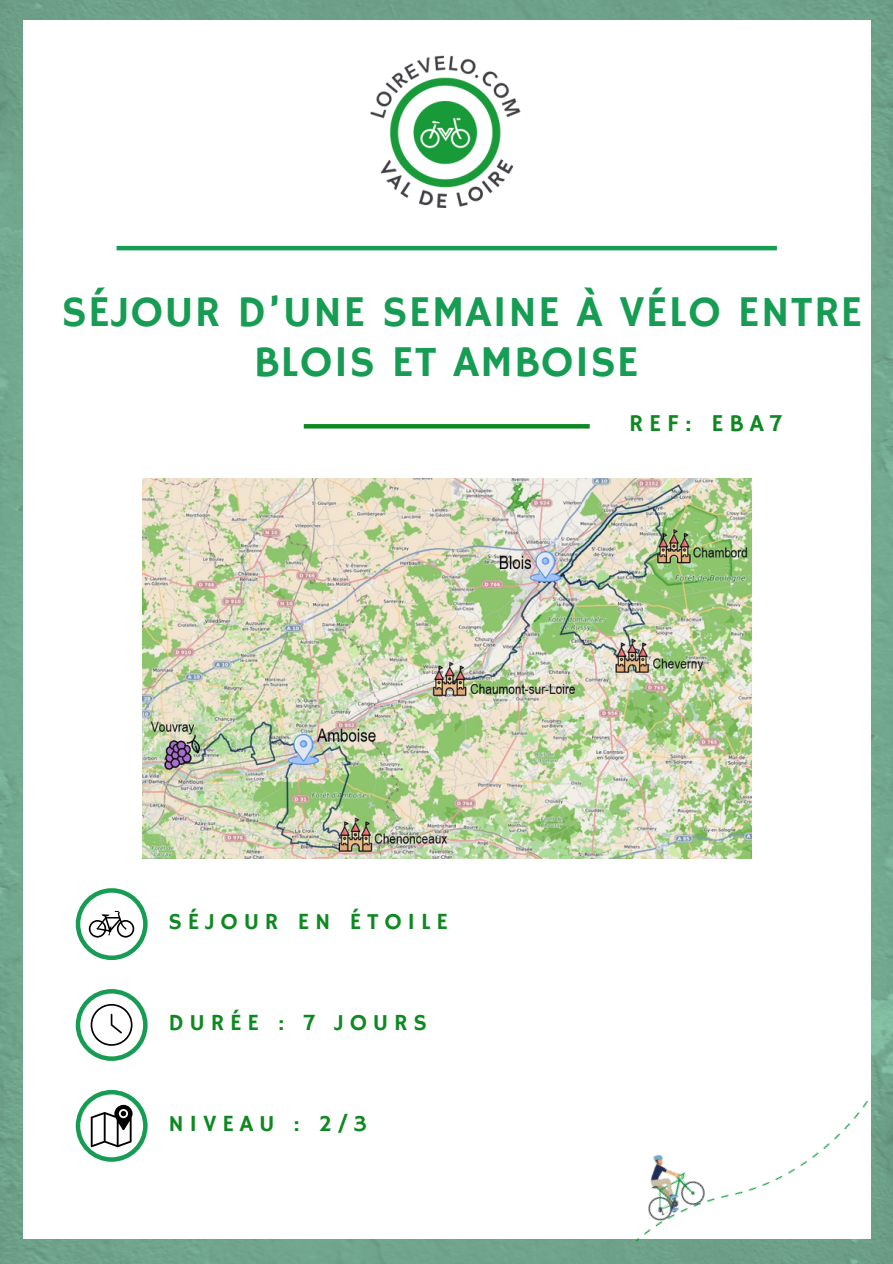
<style>
.page{position:relative;width:893px;height:1264px;background:#fff}
.page>*{position:absolute;margin:0;border:0;box-sizing:border-box;transform-origin:0 0}
.t1{font:43.8px/49.5px "Hammersmith One";letter-spacing:.025em;color:#169d53}
.t2{font:24.15px "Hammersmith One";letter-spacing:.25em;color:#0e8922}
.t3{font:23.1px "Hammersmith One";letter-spacing:.25em;color:#0e8922}
</style>
<div class="page">
<img style="left:0;top:0;width:892px;height:1263px">
<div style="left:23px;top:20px;width:847px;height:1218px;background:#fff"></div>
<img style="left:370px;top:55px;width:151px;height:152px">
<svg style="left:304px;top:424px;width:285px;height:4px"></svg>
<hr style="left:117px;top:246px;width:659px;height:4px;background:#169d53">
<svg style="left:76px;top:888px;width:72px;height:72px"></svg>
<svg style="left:76px;top:989px;width:72px;height:71px"></svg>
<svg style="left:76px;top:1089px;width:72px;height:72px"></svg>
<img style="left:526px;top:1033px;width:366px;height:230px">
<img style="left:142px;top:478px;width:609px;height:380px">
<p class="t1" style="left:254px;top:289px;width:610px;text-indent:-192px">SÉJOUR D’UNE SEMAINE À VÉLO ENTRE<br>BLOIS ET AMBOISE</p>
<p class="t2" style="left:629px;top:409px;width:154px">REF: EBA7</p>
<p class="t3" style="left:168px;top:908px;width:281px">SÉJOUR EN ÉTOILE</p>
<p class="t3" style="left:168px;top:1009px;width:260px">DURÉE : 7 JOURS</p>
<p class="t3" style="left:168px;top:1110px;width:200px">NIVEAU : 2/3</p>
</div>
